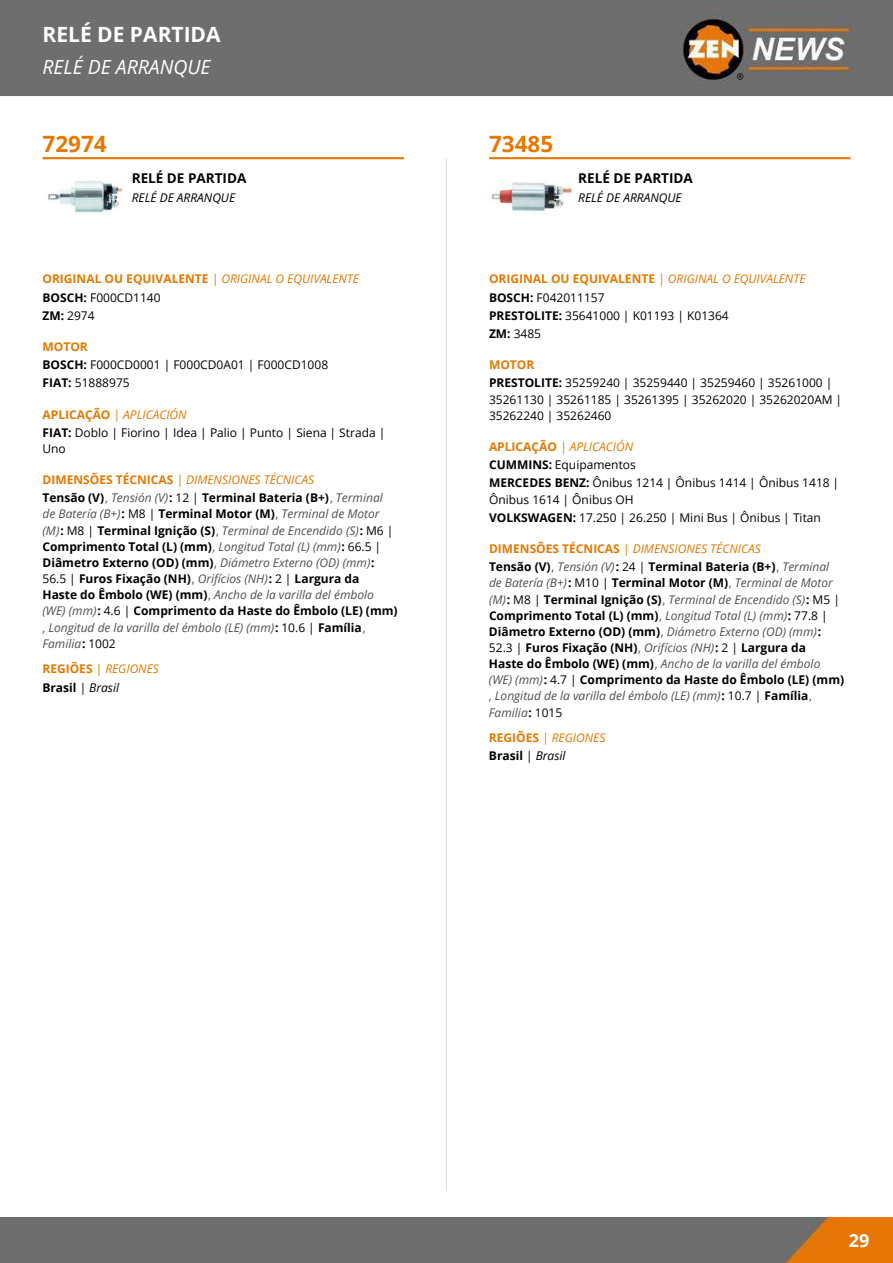
<style>
.page{position:relative;width:893px;height:1263px;background:#fff}
.page>*{position:absolute;margin:0;border:0;box-sizing:border-box;transform-origin:0 0}
.t1{font:700 22.5px "Open Sans";color:#e67800}
.t2{font:700 21px "Open Sans";color:#fff}
.t3{font:italic 19.5px "Open Sans";color:#fff}
.t4{font:700 18px "Open Sans";color:#fff}
.t5{font:700 13.5px "Open Sans";color:#000}
.t6{font:italic 12px/16.2px "Open Sans";color:#505050}
.t7{font:12px/18.3px "Open Sans";color:#000}
.t8{font:700 12px/18.3px "Open Sans";color:#000}
.t9{font:700 12px/18.3px "Open Sans";color:#e67800}
.t10{font:italic 12px/18.3px "Open Sans";color:#e67800}
.t11{font:italic 12px "Open Sans";color:#000}
.s1{font-weight:400;font-style:italic}
.s2{color:#000}
.s3{font-weight:400;color:#000}
.s4{font-weight:700;color:#e67800}
.s5{font-weight:700}
.s6{font-style:italic;color:#e67800}
.s7{color:#e67800}
.s8{font-weight:400;font-style:italic;color:#e67800}
.s9{font-weight:400;color:#505050}
.s10{font-weight:400;font-style:italic;color:#505050}
.s11{font-weight:400}
.s12{font-weight:700;font-style:normal;color:#000}
.s13{font-style:normal;color:#000}
.s14{font-style:normal}
.s15{font-weight:700;font-style:normal}
</style>
<div class="page">
<img style="left:0;top:0;width:893px;height:96px">
<img style="left:0;top:1217px;width:893px;height:46px">
<hr style="left:43px;top:157px;width:361px;height:2px;background:#e67800">
<img style="left:48px;top:180px;width:76px;height:33px">
<hr style="left:489px;top:157px;width:361px;height:2px;background:#e67800">
<img style="left:489px;top:180px;width:85px;height:33px">
<hr style="left:446px;top:158px;width:1px;height:1033px;background:#dcdcdc">
<h2 class="t2" style="left:43px;top:19px;width:180px">RELÉ DE PARTIDA</h2>
<h3 class="t3" style="left:43px;top:54px;width:170px">RELÉ DE ARRANQUE</h3>
<h1 class="t1" style="left:43px;top:128px;width:66px">72974</h1>
<p class="t5" style="left:132px;top:168px;width:116px">RELÉ DE PARTIDA</p>
<p class="t11" style="left:132px;top:189px;width:105px">RELÉ DE ARRANQUE</p>
<p class="t9" style="left:43px;top:269px;width:318px">ORIGINAL OU EQUIVALENTE <span class="s1">| ORIGINAL O EQUIVALENTE<br></span><span class="s2">BOSCH:</span> <span class="s3">F000CD1140<br></span><span class="s2">ZM:</span> <span class="s3">2974</span></p>
<p class="t7" style="left:43px;top:337px;width:287px"><span class="s4">MOTOR<br></span><span class="s5">BOSCH:</span> F000CD0001 | F000CD0A01 | F000CD1008<br><span class="s5">FIAT:</span> 51888975</p>
<p class="t7" style="left:43px;top:405px;width:344px"><span class="s4">APLICAÇÃO</span> <span class="s6">| APLICACIÓN<br></span><span class="s5">FIAT:</span> Doblo | Fiorino | Idea | Palio | Punto | Siena | Strada |</p>
<p class="t7" style="left:43px;top:439px;width:25px">Uno</p>
<p class="t8" style="left:43px;top:470px;width:342px"><span class="s7">DIMENSÕES TÉCNICAS</span> <span class="s8">| DIMENSIONES TÉCNICAS<br></span>Tensão (V)<span class="s9">,</span> <span class="s10">Tensión (V)</span>: <span class="s11">12 |</span> Terminal Bateria (B+)<span class="s9">,</span> <span class="s10">Terminal</span></p>
<p class="t6" style="left:42px;top:506px;width:357px">de Batería (B+)<span class="s12">:</span> <span class="s13">M8 |</span> <span class="s12">Terminal Motor (M)</span><span class="s14">,</span> Terminal de Motor (M)<span class="s12">:</span> <span class="s13">M8 |</span> <span class="s12">Terminal Ignição (S)</span><span class="s14">,</span> Terminal de Encendido (S)<span class="s12">:</span> <span class="s13">M6 | </span><span class="s12">Comprimento Total (L) (mm)</span><span class="s14">,</span> Longitud Total (L) (mm)<span class="s12">:</span> <span class="s13">66.5 | </span><span class="s12">Diâmetro Externo (OD) (mm)</span><span class="s14">,</span> Diámetro Externo (OD) (mm)<span class="s12">:<br></span><span class="s13">56.5 |</span> <span class="s12">Furos Fixação (NH)</span><span class="s14">,</span> Orifícios (NH)<span class="s12">:</span> <span class="s13">2 |</span> <span class="s12">Largura da<br>Haste do Êmbolo (WE) (mm)</span><span class="s14">,</span> Ancho de la varilla del émbolo (WE) (mm)<span class="s12">:</span> <span class="s13">4.6 |</span> <span class="s12">Comprimento da Haste do Êmbolo (LE) (mm) </span><span class="s14">,</span> Longitud de la varilla del émbolo (LE) (mm)<span class="s12">:</span> <span class="s13">10.6 |</span> <span class="s12">Família</span><span class="s14">, </span>Familia<span class="s12">:</span> <span class="s13">1002</span></p>
<p class="t10" style="left:42px;top:659px;width:118px"><span class="s15">REGIÕES</span> | REGIONES<br><span class="s12">Brasil</span> <span class="s2">| Brasil</span></p>
<h1 class="t1" style="left:489px;top:128px;width:66px">73485</h1>
<p class="t5" style="left:578px;top:168px;width:116px">RELÉ DE PARTIDA</p>
<p class="t11" style="left:578px;top:189px;width:105px">RELÉ DE ARRANQUE</p>
<p class="t7" style="left:489px;top:269px;width:318px"><span class="s4">ORIGINAL OU EQUIVALENTE</span> <span class="s6">| ORIGINAL O EQUIVALENTE<br></span><span class="s5">BOSCH:</span> F042011157<br><span class="s5">PRESTOLITE:</span> 35641000 | K01193 | K01364<br><span class="s5">ZM:</span> 3485</p>
<p class="t7" style="left:489px;top:355px;width:345px"><span class="s4">MOTOR<br></span><span class="s5">PRESTOLITE:</span> 35259240 | 35259440 | 35259460 | 35261000 |</p>
<p class="t7" style="left:489px;top:391px;width:355px;line-height:16.2px">35261130 | 35261185 | 35261395 | 35262020 | 35262020AM |<br>35262240 | 35262460</p>
<p class="t7" style="left:489px;top:437px;width:352px"><span class="s4">APLICAÇÃO</span> <span class="s6">| APLICACIÓN<br></span><span class="s5">CUMMINS:</span> Equipamentos<br><span class="s5">MERCEDES BENZ:</span> Ônibus 1214 | Ônibus 1414 | Ônibus 1418 |</p>
<p class="t7" style="left:489px;top:490px;width:333px">Ônibus 1614 | Ônibus OH<br><span class="s5">VOLKSWAGEN:</span> 17.250 | 26.250 | Mini Bus | Ônibus | Titan</p>
<p class="t8" style="left:489px;top:539px;width:342px"><span class="s7">DIMENSÕES TÉCNICAS</span> <span class="s8">| DIMENSIONES TÉCNICAS<br></span>Tensão (V)<span class="s9">,</span> <span class="s10">Tensión (V)</span>: <span class="s11">24 |</span> Terminal Bateria (B+)<span class="s9">,</span> <span class="s10">Terminal</span></p>
<p class="t6" style="left:489px;top:575px;width:357px">de Batería (B+)<span class="s12">:</span> <span class="s13">M10 |</span> <span class="s12">Terminal Motor (M)</span><span class="s14">,</span> Terminal de Motor (M)<span class="s12">:</span> <span class="s13">M8 |</span> <span class="s12">Terminal Ignição (S)</span><span class="s14">,</span> Terminal de Encendido (S)<span class="s12">:</span> <span class="s13">M5 | </span><span class="s12">Comprimento Total (L) (mm)</span><span class="s14">,</span> Longitud Total (L) (mm)<span class="s12">:</span> <span class="s13">77.8 | </span><span class="s12">Diâmetro Externo (OD) (mm)</span><span class="s14">,</span> Diámetro Externo (OD) (mm)<span class="s12">:<br></span><span class="s13">52.3 |</span> <span class="s12">Furos Fixação (NH)</span><span class="s14">,</span> Orifícios (NH)<span class="s12">:</span> <span class="s13">2 |</span> <span class="s12">Largura da<br>Haste do Êmbolo (WE) (mm)</span><span class="s14">,</span> Ancho de la varilla del émbolo (WE) (mm)<span class="s12">:</span> <span class="s13">4.7 |</span> <span class="s12">Comprimento da Haste do Êmbolo (LE) (mm) </span><span class="s14">,</span> Longitud de la varilla del émbolo (LE) (mm)<span class="s12">:</span> <span class="s13">10.7 |</span> <span class="s12">Família</span><span class="s14">, </span>Familia<span class="s12">:</span> <span class="s13">1015</span></p>
<p class="t10" style="left:489px;top:728px;width:118px"><span class="s15">REGIÕES</span> | REGIONES<br><span class="s12">Brasil</span> <span class="s2">| Brasil</span></p>
<h3 class="t4" style="left:849px;top:1228px;width:22px">29</h3>
</div>
